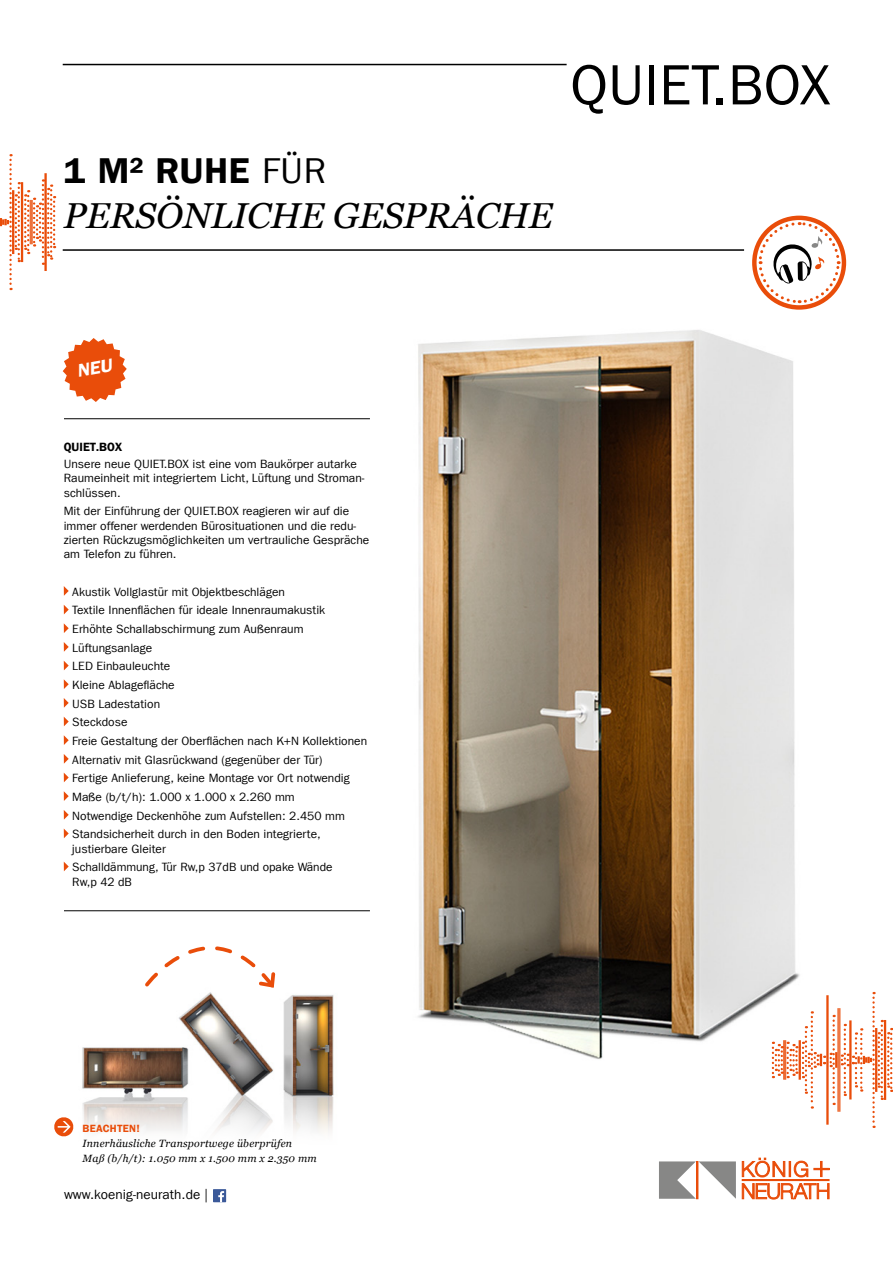
<style>
.page{position:relative;width:893px;height:1263px;background:#fff}
.page>*{position:absolute;margin:0;border:0;box-sizing:border-box;transform-origin:0 0}
.t1{font:57px "Franklin Gothic LT Com";color:#000}
.t2{font:italic 36px "Georgia";letter-spacing:-.005em;color:#000}
.t3{font:36px "Franklin Gothic LT Com Dm";letter-spacing:.02em;color:#000}
.t4{font:13.5px "Franklin Gothic LT Com";letter-spacing:.005em;color:#000}
.t5{font:12px/18.6px "Franklin Gothic LT Com";color:#000}
.t6{font:12px "Franklin Gothic LT Com Dm";color:#000}
.t7{font:italic 10.5px/15px "Georgia";letter-spacing:.02em;color:#000}
.t8{font:10.5px "Franklin Gothic LT Com Dm";letter-spacing:.02em;color:#e94d0a}
.s1{font-family:"Franklin Gothic LT Com"}
</style>
<div class="page">
<svg style="left:659px;top:1161px;width:77px;height:38px"></svg>
<svg style="left:742px;top:1158px;width:66px;height:19px"></svg>
<svg style="left:742px;top:1183px;width:87px;height:17px"></svg>
<svg style="left:814px;top:1161px;width:15px;height:16px"></svg>
<div style="left:742px;top:1179px;width:87px;height:2px;border:1px solid #e94d0a"></div>
<div style="left:696px;top:1161px;width:2px;height:38px;border:1px solid #e94d0a"></div>
<img style="left:358px;top:305px;width:462px;height:773px">
<hr style="left:63px;top:64px;width:504px;height:1px;background:#000">
<hr style="left:64px;top:418px;width:306px;height:1px;background:#000">
<hr style="left:64px;top:910px;width:306px;height:1px;background:#000">
<svg style="left:64px;top:586px;width:5px;height:10px"></svg>
<svg style="left:64px;top:605px;width:5px;height:9px"></svg>
<svg style="left:64px;top:623px;width:5px;height:10px"></svg>
<svg style="left:64px;top:642px;width:5px;height:10px"></svg>
<svg style="left:64px;top:661px;width:5px;height:9px"></svg>
<svg style="left:64px;top:679px;width:5px;height:10px"></svg>
<svg style="left:64px;top:698px;width:5px;height:10px"></svg>
<svg style="left:64px;top:717px;width:5px;height:9px"></svg>
<svg style="left:64px;top:735px;width:5px;height:10px"></svg>
<svg style="left:64px;top:754px;width:5px;height:10px"></svg>
<svg style="left:64px;top:773px;width:5px;height:9px"></svg>
<svg style="left:64px;top:791px;width:5px;height:10px"></svg>
<svg style="left:64px;top:810px;width:5px;height:10px"></svg>
<svg style="left:64px;top:829px;width:5px;height:9px"></svg>
<svg style="left:64px;top:862px;width:5px;height:9px"></svg>
<img style="left:82px;top:935px;width:309px;height:197px">
<div style="left:752px;top:216px;width:94px;height:94px;border:4px solid #e94d0a;border-radius:50%"></div>
<svg style="left:757px;top:221px;width:84px;height:84px"></svg>
<hr style="left:63px;top:249px;width:681px;height:2px;background:#000">
<svg style="left:0;top:154px;width:55px;height:136px"></svg>
<svg style="left:772px;top:992px;width:120px;height:136px"></svg>
<svg style="left:54px;top:1117px;width:20px;height:20px"></svg>
<svg style="left:143px;top:910px;width:134px;height:81px"></svg>
<div style="left:213px;top:1189px;width:13px;height:13px;background:#3b5999"></div>
<svg style="left:218px;top:1191px;width:6px;height:11px"></svg>
<svg style="left:63px;top:338px;width:64px;height:64px"></svg>
<h2 class="t3" style="left:64px;top:150px;width:264px">1 M² RUHE <span class="s1">FÜR</span></h2>
<h2 class="t2" style="left:64px;top:193px;width:490px">PERSÖNLICHE GESPRÄCHE</h2>
<h1 class="t1" style="left:570px;top:52px;width:262px">QUIET.BOX</h1>
<p class="t6" style="left:64px;top:440px;width:60px">QUIET.BOX</p>
<p class="t5" style="left:64px;top:457px;width:302px;line-height:14.4px">Unsere neue QUIET.BOX ist eine vom Baukörper autarke<br>Raumeinheit mit integriertem Licht, Lüftung und Stroman&shy;schlüssen.</p>
<p class="t5" style="left:64px;top:504px;width:307px;line-height:14.4px">Mit der Einführung der QUIET.BOX reagieren wir auf die immer offener werdenden Bürosituationen und die redu&shy;zierten Rückzugsmöglichkeiten um vertrauliche Gespräche am Telefon zu führen.</p>
<p class="t5" style="left:72px;top:582px;width:296px">Akustik Vollglastür mit Objektbeschlägen<br>Textile Innenflächen für ideale Innenraumakustik Erhöhte Schallabschirmung zum Außenraum Lüftungsanlage<br>LED Einbauleuchte<br>Kleine Ablagefläche<br>USB Ladestation<br>Steckdose<br>Freie Gestaltung der Oberflächen nach K+N Kollektionen Alternativ mit Glasrückwand (gegenüber der Tür)<br>Fertige Anlieferung, keine Montage vor Ort notwendig Maße (b/t/h): 1.000 x 1.000 x 2.260 mm<br>Notwendige Deckenhöhe zum Aufstellen: 2.450 mm Standsicherheit durch in den Boden integrierte,</p>
<p class="t5" style="left:72px;top:839px;width:262px">justierbare Gleiter<br>Schalldämmung, Tür Rw,p 37dB und opake Wände</p>
<p class="t5" style="left:72px;top:872px;width:61px">Rw,p 42 dB</p>
<p class="t8" style="left:83px;top:1122px;width:59px">BEACHTEN!</p>
<p class="t7" style="left:83px;top:1135px;width:236px">Innerhäusliche Transportwege überprüfen<br>Maß (b/h/t): 1.050 mm x 1.500 mm x 2.350 mm</p>
<p class="t4" style="left:64px;top:1187px;width:146px">www.koenig-neurath.de |</p>
</div>
